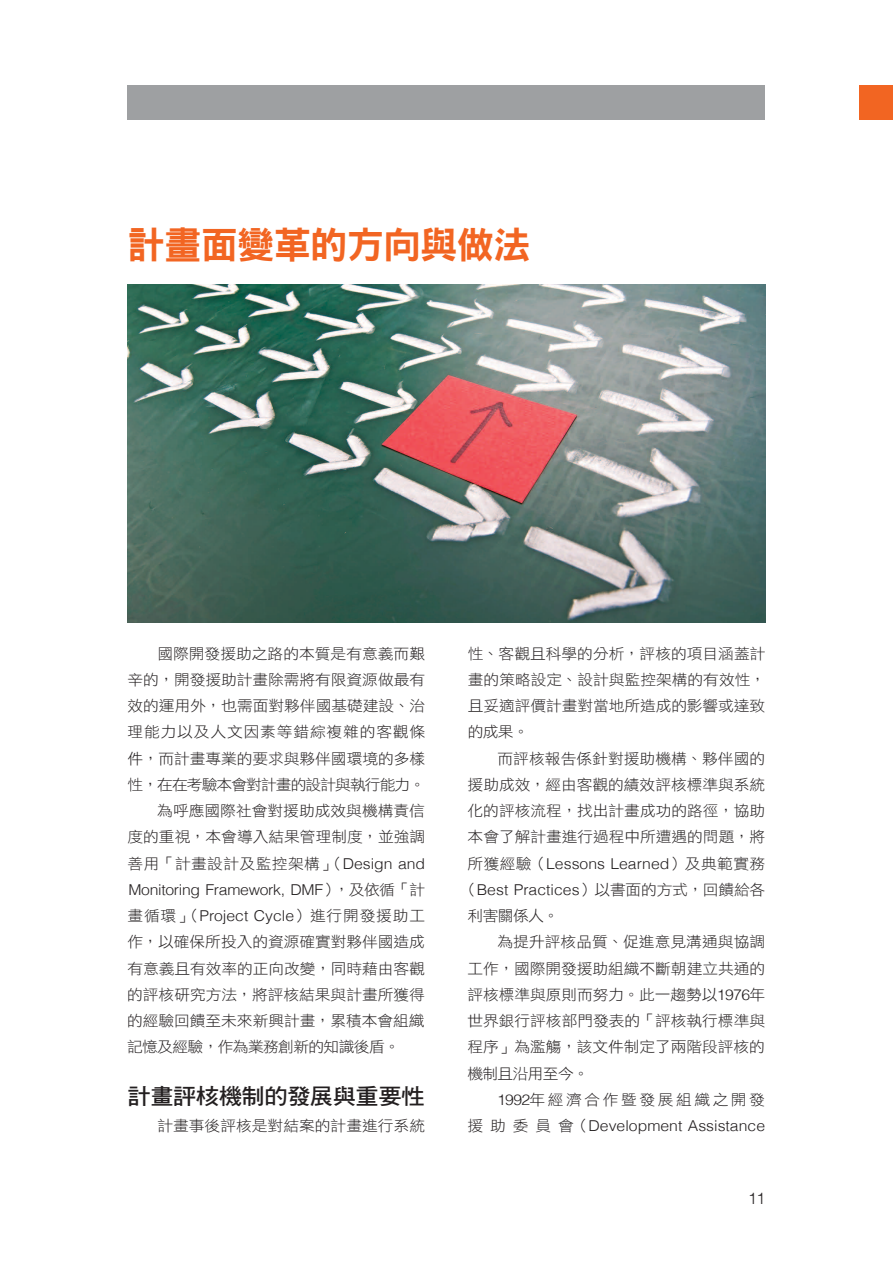
<style>
.page{position:relative;width:893px;height:1263px;background:#fff}
.page>*{position:absolute;margin:0;border:0;box-sizing:border-box;transform-origin:0 0}
.t1{font:37.5px "DF Hei Std W9";letter-spacing:-.025em;color:#f26522}
.t2{font:22.2px "DF Hei Std W7";letter-spacing:-.025em;color:#231f20;scale:1.05 1}
.t3{font:300 15.9px "Helvetica";color:#231f20}
.t4{font:15px/26.2px "DF Hei Std W3";letter-spacing:-.005em;color:#231f20;text-align:justify;scale:1.05 1}
.t5{font:300 15px "Helvetica";color:#231f20;scale:1.05 1}
.t6{font:300 15px "Helvetica";letter-spacing:-.02em;color:#231f20;scale:1.05 1}
.t7{font:15px "DF Hei Std W3";letter-spacing:.16em;color:#231f20;scale:1.05 1}
.s1{font-family:"Helvetica";font-weight:300}
.s2{font-family:"DF Hei Std W3";font-weight:400}
</style>
<div class="page">
<div style="left:859px;top:85px;width:34px;height:34px;background:#f26522"></div>
<div style="left:128px;top:85px;width:637px;height:34px;background:#9ea0a2"></div>
<img style="left:128px;top:285px;width:637px;height:338px">
<h1 class="t1" style="left:128px;top:224px;width:405px">計畫面變革的方向與做法</h1>
<p class="t4" style="left:127px;top:640px;width:285px;text-align:right">國際開發援助之路的本質是有意義而艱<br>辛的，開發援助計畫除需將有限資源做最有效的運用外，也需面對夥伴國基礎建設、治理能力以及人文因素等錯綜複雜的客觀條件，而計畫專業的要求與夥伴國環境的多樣性，在在考驗本會對計畫的設計與執行能力。為呼應國際社會對援助成效與機構責信<br>度的重視，本會導入結果管理制度，並強調善用「計畫設計及監控架構」（<span class="s1">Design and</span></p>
<p class="t6" style="left:128px;top:877px;width:284px">Monitoring Framework, DMF<span class="s2">），及依循「計</span></p>
<p class="t4" style="left:127px;top:902px;width:285px">畫循環」（<span class="s1">Project Cycle</span>）進行開發援助工作，以確保所投入的資源確實對夥伴國造成有意義且有效率的正向改變，同時藉由客觀的評核研究方法，將評核結果與計畫所獲得的經驗回饋至未來新興計畫，累積本會組織記憶及經驗，作為業務創新的知識後盾。</p>
<h2 class="t2" style="left:128px;top:1084px;width:284px">計畫評核機制的發展與重要性</h2>
<p class="t4" style="left:157px;top:1112px;width:256px">計畫事後評核是對結案的計畫進行系統</p>
<p class="t4" style="left:468px;top:640px;width:285px">性、客觀且科學的分析，評核的項目涵蓋計畫的策略設定、設計與監控架構的有效性，且妥適評價計畫對當地所造成的影響或達致的成果。</p>
<p class="t4" style="left:468px;top:745px;width:285px;text-indent:30px">而評核報告係針對援助機構、夥伴國的援助成效，經由客觀的績效評核標準與系統化的評核流程，找出計畫成功的路徑，協助本會了解計畫進行過程中所遭遇的問題，將</p>
<p class="t5" style="left:468px;top:851px;width:285px"><span class="s2">所獲經驗（</span>Lessons Learned<span class="s2">）及典範實務</span></p>
<p class="t4" style="left:468px;top:876px;width:285px;text-indent:-6px">（<span class="s1">Best Practices</span>）以書面的方式，回饋給各利害關係人。</p>
<p class="t4" style="left:467px;top:928px;width:285px;text-indent:30px">為提升評核品質、促進意見溝通與協調工作，國際開發援助組織不斷朝建立共通的評核標準與原則而努力。此一趨勢以<span class="s1">1976</span>年世界銀行評核部門發表的「評核執行標準與程序」為濫觴，該文件制定了兩階段評核的機制且沿用至今。</p>
<p class="t7" style="left:497px;top:1091px;width:257px"><span class="s1">1992</span>年經濟合作暨發展組織之開發</p>
<p class="t5" style="left:467px;top:1114px;width:285px"><span class="s2">援助委員會（</span>Development Assistance</p>
<p class="t3" style="left:748px;top:1185px;width:19px">11</p>
</div>
